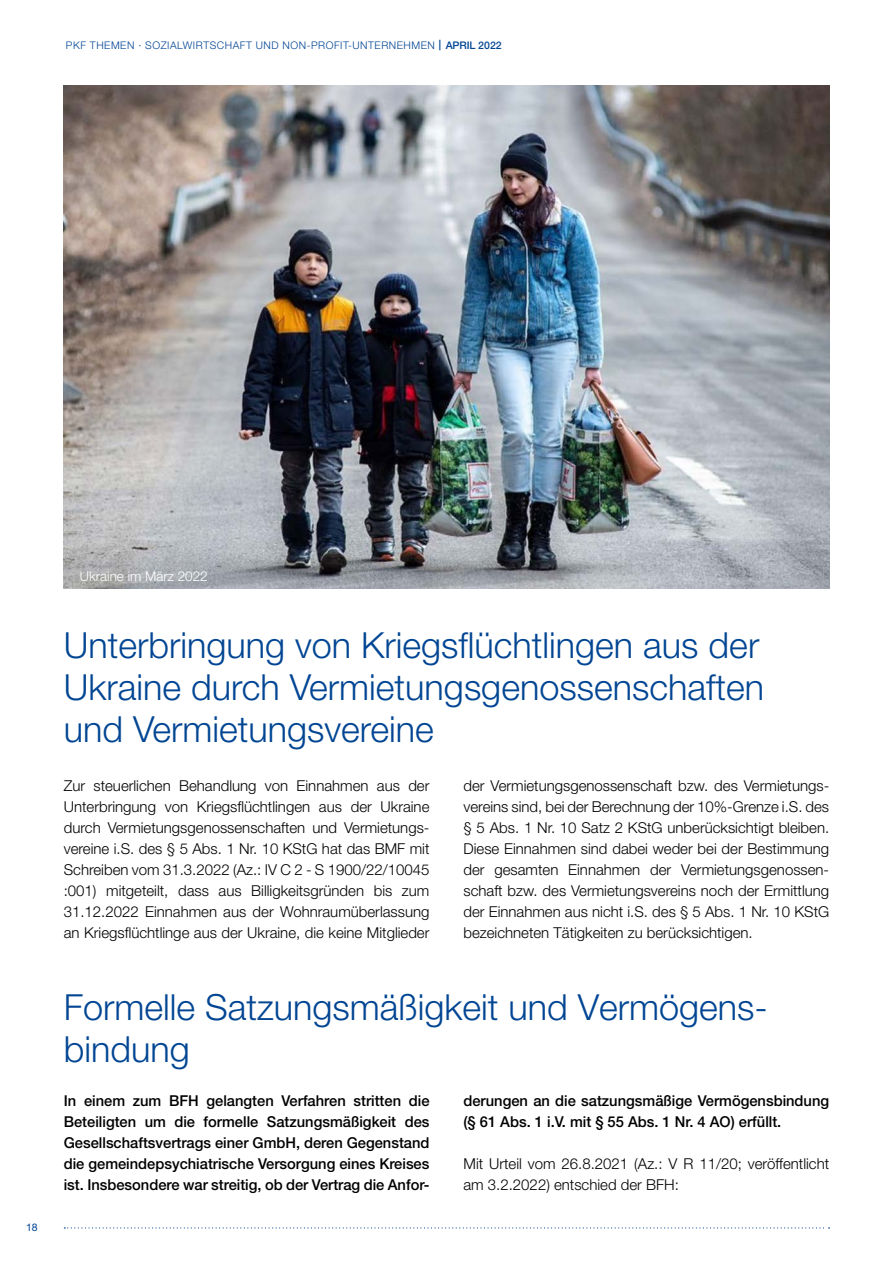
<style>
.page{position:relative;width:893px;height:1263px;background:#fff}
.page>*{position:absolute;margin:0;border:0;box-sizing:border-box;transform-origin:0 0}
.t1{font:300 36px/42px "Helvetica Neue LT";color:#014593}
.t2{font:300 15px/21px "Helvetica Neue LT";color:#000;text-align:justify}
.t3{font:500 15px/21px "Helvetica Neue LT";color:#000;text-align:justify}
.t4{font:300 13.5px "Helvetica Neue LT";color:#fff}
.t5{font:300 10.5px "Helvetica Neue LT";letter-spacing:.05em;color:#014593}
.t6{font:10.5px "Helvetica Neue LT";color:#014593}
.s1{font-weight:500}
</style>
<div class="page">
<svg style="left:64px;top:1227px;width:766px;height:1px"></svg>
<img style="left:64px;top:85px;width:765px;height:503px">
<p class="t5" style="left:66px;top:39px;width:437px">PKF THEMEN · SOZIALWIRTSCHAFT UND NON-PROFIT-UNTERNEHMEN <span class="s1">| APRIL 2022</span></p>
<p class="t6" style="left:26px;top:1221px;width:13px">18</p>
<p class="t4" style="left:80px;top:567px;width:129px">Ukraine im März 2022</p>
<h1 class="t1" style="left:64px;top:623px;width:702px">Unterbringung von Kriegsflüchtlingen aus der<br>Ukraine durch Vermietungsgenossenschaften und Vermietungsvereine</h1>
<p class="t2" style="left:64px;top:774px;width:367px">Zur steuerlichen Behandlung von Einnahmen aus der Unterbringung von Kriegsflüchtlingen aus der Ukraine durch Vermietungsgenossenschaften und Vermietungs&shy;vereine i.S. des § 5 Abs. 1 Nr. 10 KStG hat das BMF mit Schreiben vom 31.3.2022 (Az.: IV C 2 - S 1900/22/10045 :001) mitgeteilt, dass aus Billigkeitsgründen bis zum 31.12.2022 Einnahmen aus der Wohnraumüberlassung an Kriegsflüchtlinge aus der Ukraine, die keine Mitglieder</p>
<p class="t2" style="left:463px;top:774px;width:367px">der Vermietungsgenossenschaft bzw. des Vermietungs&shy;vereins sind, bei der Berechnung der 10%-Grenze i.S. des § 5 Abs. 1 Nr. 10 Satz 2 KStG unberücksichtigt bleiben.<br>Diese Einnahmen sind dabei weder bei der Bestimmung der gesamten Einnahmen der Vermietungsgenossen&shy;schaft bzw. des Vermietungsvereins noch der Ermittlung der Einnahmen aus nicht i.S. des § 5 Abs. 1 Nr. 10 KStG bezeichneten Tätigkeiten zu berücksichtigen.</p>
<h1 class="t1" style="left:64px;top:985px;width:706px">Formelle Satzungsmäßigkeit und Vermögens&shy;bindung</h1>
<p class="t3" style="left:64px;top:1090px;width:367px">In einem zum BFH gelangten Verfahren stritten die Beteiligten um die formelle Satzungsmäßigkeit des Gesellschaftsvertrags einer GmbH, deren Gegenstand die gemeindepsychiatrische Versorgung eines Kreises ist. Insbesondere war streitig, ob der Vertrag die Anfor-</p>
<p class="t3" style="left:463px;top:1090px;width:367px">derungen an die satzungsmäßige Vermögensbindung (§ 61 Abs. 1 i.V. mit § 55 Abs. 1 Nr. 4 AO) erfüllt.</p>
<p class="t2" style="left:463px;top:1152px;width:367px">Mit Urteil vom 26.8.2021 (Az.: V R 11/20; veröffentlicht am 3.2.2022) entschied der BFH:</p>
</div>
